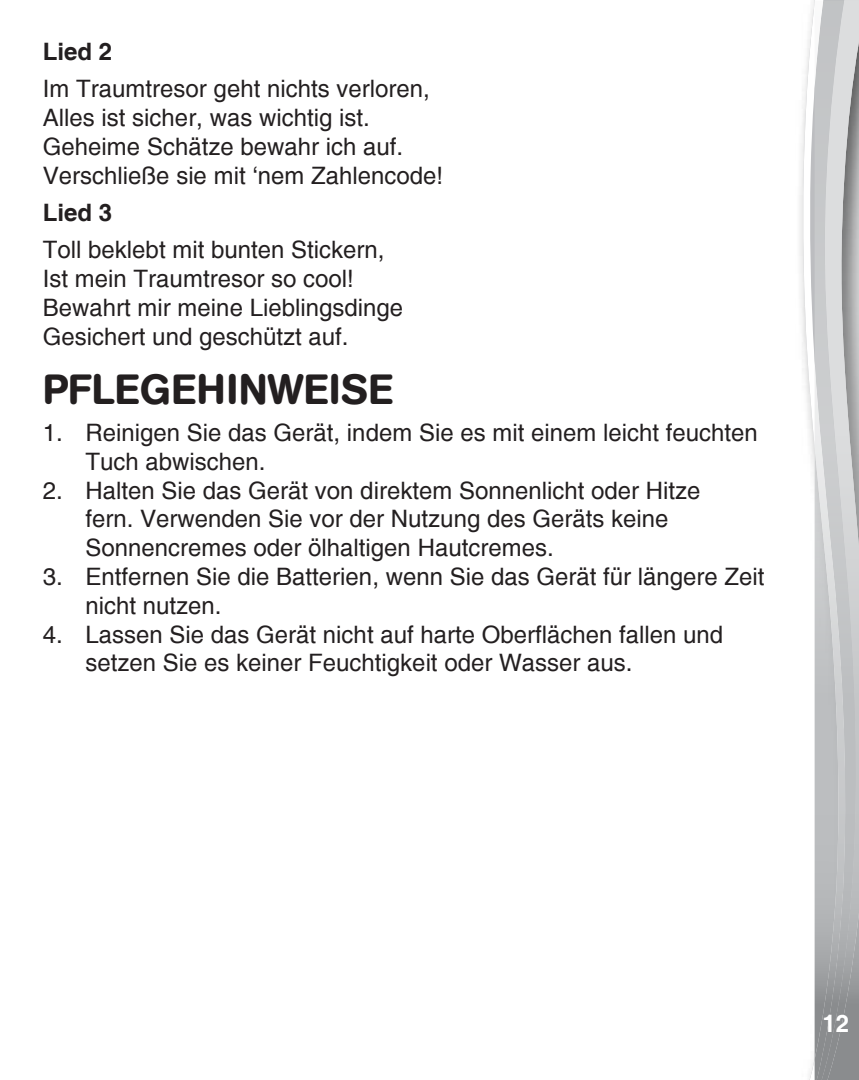
<style>
.page{position:relative;width:859px;height:1080px;background:#fff}
.page>*{position:absolute;margin:0;border:0;box-sizing:border-box;transform-origin:0 0}
.heading3{font:500 42px "AG Book Rounded";letter-spacing:.02em;color:#231f20}
.Body_text_2{font:24px/28.8px "Helvetica";color:#231f20}
.heading3-2{font:24px "Helvetica";color:#231f20}
.heading3-3{font:700 24px "Helvetica";color:#231f20}
.t1{font:700 24px "Helvetica";color:#fff}
</style>
<div class="page">
<svg style="left:802px;top:0;width:13px;height:1080px"></svg>
<img style="left:858px;top:3px;width:1px;height:1077px">
<img style="left:848px;top:3px;width:10px;height:1077px">
<svg style="left:823px;top:0;width:36px;height:3px"></svg>
<img style="left:815px;top:1px;width:33px;height:1079px">
<p class="heading3-3" style="left:43px;top:37px;width:71px">Lied 2</p>
<p class="heading3-2" style="left:43px;top:75px;width:388px">Im Traumtresor geht nichts verloren,</p>
<p class="heading3-2" style="left:43px;top:104px;width:328px">Alles ist sicher, was wichtig ist.</p>
<p class="heading3-2" style="left:43px;top:133px;width:362px">Geheime Schätze bewahr ich auf.</p>
<p class="heading3-2" style="left:43px;top:161px;width:402px">Verschließe sie mit ‘nem Zahlencode!</p>
<p class="heading3-3" style="left:43px;top:198px;width:71px">Lied 3</p>
<p class="heading3-2" style="left:43px;top:236px;width:343px">Toll beklebt mit bunten Stickern,</p>
<p class="heading3-2" style="left:43px;top:265px;width:312px">Ist mein Traumtresor so cool!</p>
<p class="heading3-2" style="left:43px;top:294px;width:362px">Bewahrt mir meine Lieblingsdinge</p>
<p class="heading3-2" style="left:43px;top:322px;width:307px">Gesichert und geschützt auf.</p>
<p class="heading3" style="left:43px;top:364px;width:352px">PFLEGEHINWEISE</p>
<p class="Body_text_2" style="left:85px;top:418px;width:674px;text-indent:-43px">1. Reinigen Sie das Gerät, indem Sie es mit einem leicht feuchten<br>Tuch abwischen.</p>
<p class="Body_text_2" style="left:85px;top:476px;width:616px;text-indent:-43px">2. Halten Sie das Gerät von direktem Sonnenlicht oder Hitze fern. Verwenden Sie vor der Nutzung des Geräts keine<br>Sonnencremes oder ölhaltigen Hautcremes.</p>
<p class="Body_text_2" style="left:85px;top:562px;width:681px;text-indent:-43px">3. Entfernen Sie die Batterien, wenn Sie das Gerät für längere Zeit nicht nutzen.</p>
<p class="Body_text_2" style="left:85px;top:620px;width:639px;text-indent:-43px">4. Lassen Sie das Gerät nicht auf harte Oberflächen fallen und setzen Sie es keiner Feuchtigkeit oder Wasser aus.</p>
<p class="t1" style="left:822px;top:1008px;width:28px">12</p>
</div>
